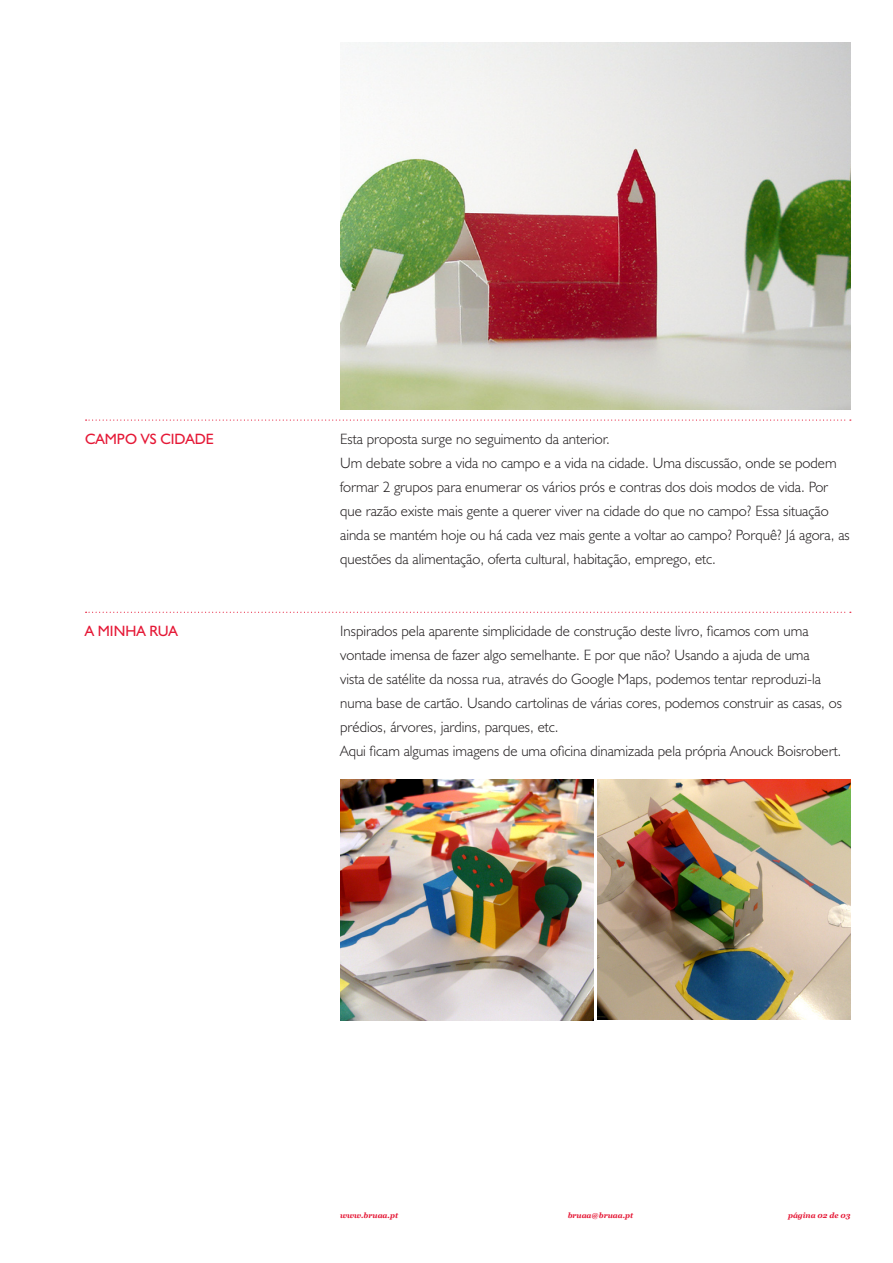
<style>
.page{position:relative;width:893px;height:1263px;background:#fff}
.page>*{position:absolute;margin:0;border:0;box-sizing:border-box;transform-origin:0 0}
.t1{font:300 15px/24px "Humanist 521 BT";color:#231f20}
.t2{font:15px "Humanist 521 BT";color:#e51836}
.t3{font:italic 700 7.5px "Georgia";color:#e51836}
</style>
<div class="page">
<img style="left:340px;top:43px;width:510px;height:366px">
<svg style="left:86px;top:419px;width:765px;height:2px"></svg>
<svg style="left:86px;top:612px;width:765px;height:1px"></svg>
<img style="left:340px;top:780px;width:253px;height:241px">
<img style="left:597px;top:780px;width:253px;height:240px">
<p class="t2" style="left:85px;top:429px;width:130px">CAMPO VS CIDADE</p>
<p class="t2" style="left:85px;top:622px;width:95px">A MINHA RUA</p>
<p class="t1" style="left:340px;top:426px;width:511px">Esta proposta surge no seguimento da anterior.<br>Um debate sobre a vida no campo e a vida na cidade. Uma discussão, onde se podem formar 2 grupos para enumerar os vários prós e contras dos dois modos de vida. Por que razão existe mais gente a querer viver na cidade do que no campo? Essa situação ainda se mantém hoje ou há cada vez mais gente a voltar ao campo? Porquê? Já agora, as questões da alimentação, oferta cultural, habitação, emprego, etc.</p>
<p class="t1" style="left:340px;top:618px;width:503px">Inspirados pela aparente simplicidade de construção deste livro, ficamos com uma vontade imensa de fazer algo semelhante. E por que não? Usando a ajuda de uma<br>vista de satélite da nossa rua, através do Google Maps, podemos tentar reproduzi-la numa base de cartão. Usando cartolinas de várias cores, podemos construir as casas, os prédios, árvores, jardins, parques, etc.<br>Aqui ficam algumas imagens de uma oficina dinamizada pela própria Anouck Boisrobert.</p>
<p class="t3" style="left:340px;top:1211px;width:59px">www.bruaa.pt</p>
<p class="t3" style="left:568px;top:1211px;width:67px">bruaa@bruaa.pt</p>
<p class="t3" style="left:788px;top:1211px;width:64px">página 02 de 03</p>
</div>
